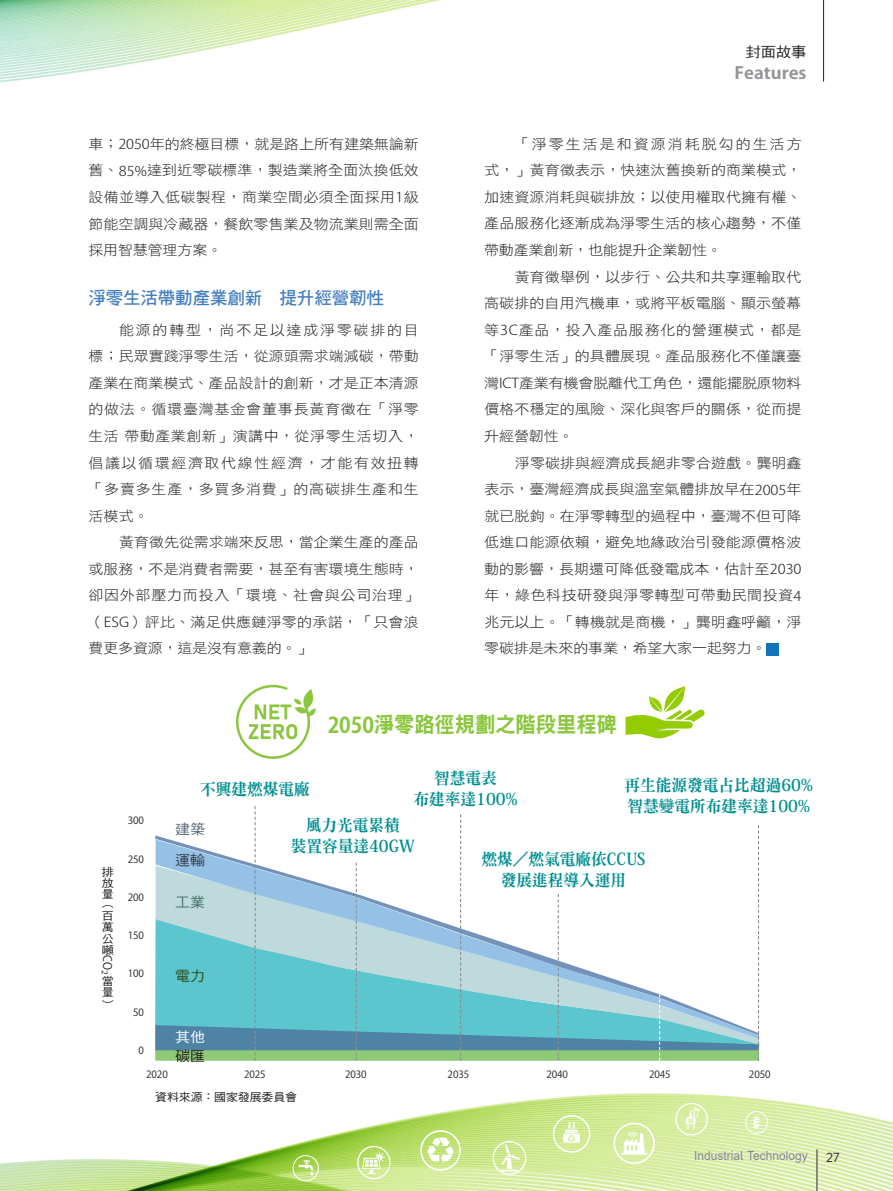
<style>
.page{position:relative;width:893px;height:1191px;background:#fff}
.page>*{position:absolute;margin:0;border:0;box-sizing:border-box;transform-origin:0 0}
.t1{font:21.6px "DF Hei Std W9";letter-spacing:-.005em;color:#8bc63e;scale:.94 1}
.t2{font:17.55px "DF Hei Std W7";letter-spacing:-.01em;color:#437ec1}
.t3{font:700 16.8px "Koz Go Pro";color:#939598;scale:1.08 1}
.t4{font:16.5px/21px "DF Ming Std W9";color:#008e91;scale:.95 1}
.t5{font:14.25px "DF Hei Std W5";color:#231f20;scale:1.08 1}
.t6{font:13.95px/26.5px "DF Hei Std W3";letter-spacing:.005em;color:#231f20;text-align:justify;scale:1.08 1}
.t7{font:13.95px "DF Hei Std W5";color:#5a6c7a;scale:1.08 1}
.t8{font:13.95px "DF Hei Std W5";color:#34414b;scale:1.08 1}
.t9{font:13.95px "DF Hei Std W5";color:#477265;scale:1.08 1}
.t10{font:13.95px "DF Hei Std W5";color:#304e1d;scale:1.08 1}
.t11{font:13.95px "DF Hei Std W5";color:#fff;scale:1.08 1}
.t12{font:13.95px "DF Hei Std W5";color:#231f20;scale:1.08 1}
.t13{font:13.5px "Brandon Grotesque";color:#231f20}
.t14{font:12.6px "Arial";color:#808285;scale:.95 1}
.t15{font:11.7px "Koz Go Pro";color:#231f20;scale:.93 1}
.t16{font:11.1px/11.1px "DF Hei Std W5";letter-spacing:-.015em;color:#231f20;text-align:justify;scale:1.08 1}
.t17{font:9.9px "Koz Go Pro";letter-spacing:-.01em;color:#231f20}
.s1{font-family:"Koz Go Pro";font-weight:300;font-size:13.5px}
.s2{font-family:"Koz Go Pro";font-weight:700}
.s3{font-family:"Koz Min Pro";font-weight:700}
.s4{font-family:"Trebuchet MS"}
</style>
<div class="page">
<img style="left:0;top:1093px;width:893px;height:98px">
<img style="left:0;top:0;width:825px;height:83px">
<svg style="left:563px;top:1121px;width:17px;height:21px"></svg>
<div style="left:553px;top:1115px;width:37px;height:37px;border:1px solid #fff;border-radius:50%"></div>
<svg style="left:299px;top:1159px;width:15px;height:16px"></svg>
<div style="left:293px;top:1155px;width:26px;height:26px;border:1px solid #fff;border-radius:50%"></div>
<svg style="left:362px;top:1151px;width:24px;height:23px"></svg>
<div style="left:357px;top:1145px;width:34px;height:34px;border:1px solid #fff;border-radius:50%"></div>
<svg style="left:621px;top:1131px;width:26px;height:23px"></svg>
<div style="left:613px;top:1122px;width:42px;height:42px;border:2px solid #fff;border-radius:50%"></div>
<svg style="left:501px;top:1144px;width:19px;height:27px"></svg>
<div style="left:493px;top:1141px;width:33px;height:33px;border:1px solid #fff;border-radius:50%"></div>
<svg style="left:686px;top:1106px;width:14px;height:23px"></svg>
<div style="left:675px;top:1102px;width:33px;height:33px;border:1px solid #fff;border-radius:50%"></div>
<svg style="left:427px;top:1137px;width:27px;height:26px"></svg>
<div style="left:420px;top:1130px;width:41px;height:40px;border:2px solid #fff;border-radius:50%"></div>
<svg style="left:753px;top:1116px;width:7px;height:13px"></svg>
<div style="left:745px;top:1111px;width:23px;height:23px;border:1px solid #fff;border-radius:50%"></div>
<div style="left:766px;top:642px;width:13px;height:13px;background:#1374bb"></div>
<svg style="left:236px;top:685px;width:80px;height:74px"></svg>
<svg style="left:626px;top:686px;width:79px;height:52px"></svg>
<svg style="left:155px;top:806px;width:604px;height:254px"></svg>
<hr style="left:817px;top:1149px;width:1px;height:42px;background:#231f20">
<hr style="left:823px;top:0;width:1px;height:81px;background:#231f20">
<p class="t6" style="left:88px;top:130px;width:307px">車；<span class="s1">2050</span>年的終極目標，就是路上所有建築無論新舊、<span class="s1">85%</span>達到近零碳標準，製造業將全面汰換低效設備並導入低碳製程，商業空間必須全面採用<span class="s1">1</span>級節能空調與冷藏器，餐飲零售業及物流業則需全面採用智慧管理方案。</p>
<p class="t2" style="left:88px;top:288px;width:297px">淨零生活帶動產業創新 提升經營韌性</p>
<p class="t6" style="left:88px;top:316px;width:308px;text-indent:31px">能源的轉型，尚不足以達成淨零碳排的目標；民眾實踐淨零生活，從源頭需求端減碳，帶動產業在商業模式、產品設計的創新，才是正本清源的做法。循環臺灣基金會董事長黃育徵在「淨零生活帶動產業創新」演講中，從淨零生活切入，倡議以循環經濟取代線性經濟，才能有效扭轉「多賣多生產，多買多消費」的高碳排生產和生活模式。</p>
<p class="t6" style="left:88px;top:528px;width:308px;text-indent:31px">黃育徵先從需求端來反思，當企業生產的產品或服務，不是消費者需要，甚至有害環境生態時，卻因外部壓力而投入「環境、社會與公司治理」（<span class="s1">ESG</span>）評比、滿足供應鏈淨零的承諾，「只會浪費更多資源，這是沒有意義的。」</p>
<p class="t5" style="left:745px;top:44px;width:58px">封面故事</p>
<p class="t3" style="left:734px;top:62px;width:68px">Features</p>
<p class="t6" style="left:484px;top:130px;width:296px;text-indent:31px">「淨零生活是和資源消耗脫勾的生活方式，」黃育徵表示，快速汰舊換新的商業模式，加速資源消耗與碳排放；以使用權取代擁有權、產品服務化逐漸成為淨零生活的核心趨勢，不僅帶動產業創新，也能提升企業韌性。</p>
<p class="t6" style="left:484px;top:263px;width:295px;text-indent:31px">黃育徵舉例，以步行、公共和共享運輸取代高碳排的自用汽機車，或將平板電腦、顯示螢幕等<span class="s1">3C</span>產品，投入產品服務化的營運模式，都是「淨零生活」的具體展現。產品服務化不僅讓臺灣<span class="s1">ICT</span>產業有機會脫離代工角色，還能擺脫原物料價格不穩定的風險、深化與客戶的關係，從而提升經營韌性。</p>
<p class="t6" style="left:484px;top:449px;width:295px;text-indent:31px">淨零碳排與經濟成長絕非零合遊戲。龔明鑫表示，臺灣經濟成長與溫室氣體排放早在<span class="s1">2005</span>年就已脫鉤。在淨零轉型的過程中，臺灣不但可降低進口能源依賴，避免地緣政治引發能源價格波動的影響，長期還可降低發電成本，估計至<span class="s1">2030</span>年，綠色科技研發與淨零轉型可帶動民間投資<span class="s1">4</span>兆元以上。「轉機就是商機，」龔明鑫呼籲，淨零碳排是未來的事業，希望大家一起努力。</p>
<p class="t16" style="left:102px;top:866px;width:12px">排放量︵百萬公噸</p>
<p class="t15" style="left:115px;top:955px;width:22px;rotate:90deg">CO<sub>2</sub></p>
<p class="t16" style="left:102px;top:975px;width:12px">當量︶</p>
<p class="t17" style="left:128px;top:814px;width:18px">300</p>
<p class="t17" style="left:128px;top:852px;width:18px">250</p>
<p class="t17" style="left:128px;top:891px;width:18px">200</p>
<p class="t17" style="left:128px;top:929px;width:18px">150</p>
<p class="t17" style="left:128px;top:967px;width:18px">100</p>
<p class="t17" style="left:133px;top:1005px;width:12px">50</p>
<p class="t17" style="left:138px;top:1044px;width:7px">0</p>
<h1 class="t1" style="left:328px;top:713px;width:309px"><span class="s2">2050</span>淨零路徑規劃之階段里程碑</h1>
<p class="t4" style="left:413px;top:767px;width:111px;text-align:center">智慧電表<br>布建率達<span class="s3">100%</span></p>
<p class="t4" style="left:625px;top:774px;width:200px">再生能源發電占比超過<span class="s3">60%</span>智慧變電所布建率達<span class="s3">100%</span></p>
<p class="t4" style="left:306px;top:771px;width:101px;line-height:35.8px;text-indent:-105px">不興建燃煤電廠<br>風力光電累積</p>
<p class="t4" style="left:291px;top:835px;width:132px">裝置容量達<span class="s3">40GW</span></p>
<p class="t7" style="left:175px;top:821px;width:29px">建築</p>
<p class="t4" style="left:481px;top:848px;width:174px;text-align:center">燃煤／燃氣電廠依<span class="s3">CCUS</span>發展進程導入運用</p>
<p class="t8" style="left:175px;top:853px;width:29px">運輸</p>
<p class="t9" style="left:175px;top:894px;width:29px">工業</p>
<p class="t10" style="left:175px;top:968px;width:29px">電力</p>
<p class="t11" style="left:175px;top:1029px;width:29px">其他</p>
<p class="t12" style="left:175px;top:1048px;width:29px">碳匯</p>
<p class="t17" style="left:146px;top:1068px;width:23px">2020</p>
<p class="t17" style="left:244px;top:1068px;width:23px">2025</p>
<p class="t17" style="left:345px;top:1068px;width:23px">2030</p>
<p class="t17" style="left:448px;top:1068px;width:23px">2035</p>
<p class="t17" style="left:546px;top:1068px;width:23px">2040</p>
<p class="t17" style="left:649px;top:1068px;width:23px">2045</p>
<p class="t17" style="left:749px;top:1068px;width:23px">2050</p>
<p class="t16" style="left:155px;top:1091px;width:133px">資料來源：國家發展委員會</p>
<p class="t14" style="left:694px;top:1147px;width:121px">Industria<span class="s4">l</span> Technology</p>
<p class="t13" style="left:826px;top:1148px;width:15px">27</p>
</div>
